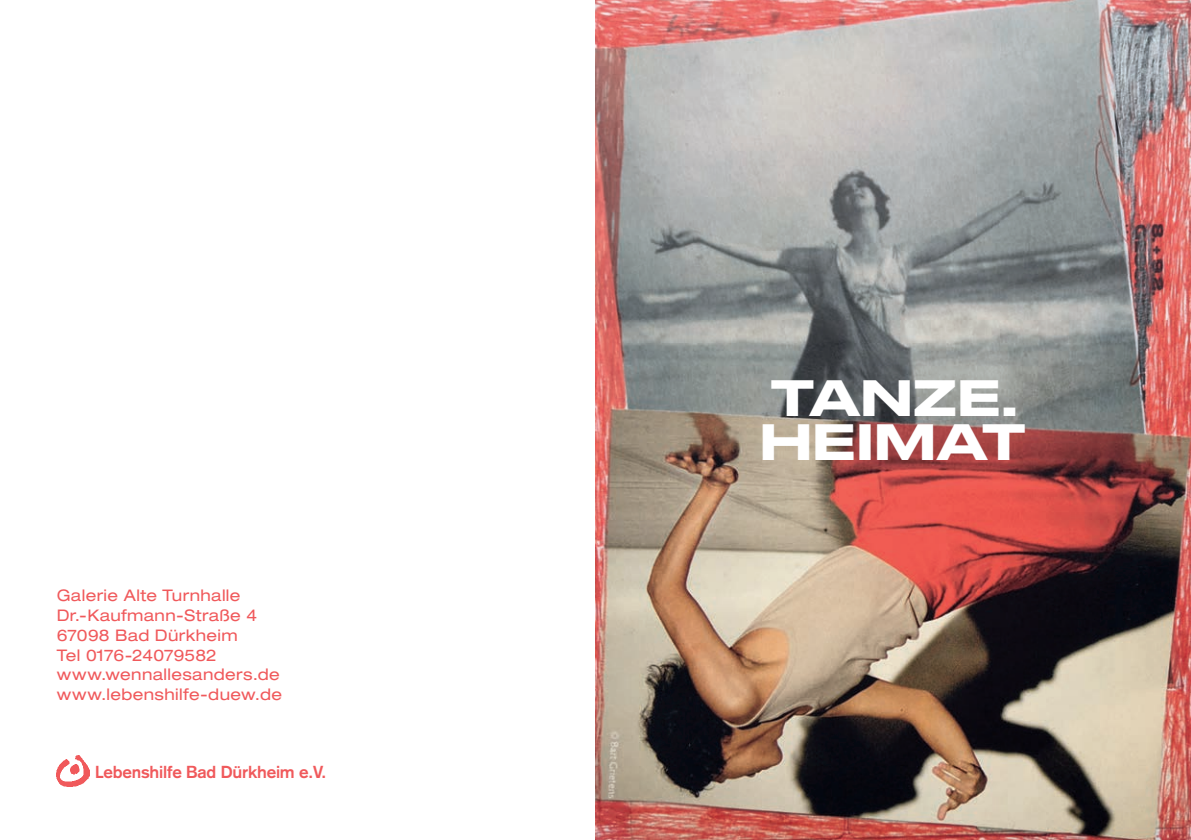
<style>
.page{position:relative;width:1191px;height:840px;background:#fff}
.page>*{position:absolute;margin:0;border:0;box-sizing:border-box;transform-origin:0 0}
.t1{font:500 expanded 48px/44px "Druk";letter-spacing:.02em;color:#fff}
.t2{font:700 17px "Basic Commercial LT";letter-spacing:-.01em;color:#f0595b}
.t3{font:expanded 16px/19.8px "Helvetica Neue LT Std";letter-spacing:.025em;color:#f0595b}
</style>
<div class="page">
<img style="left:595px;top:0;width:596px;height:839px">
<img style="left:57px;top:755px;width:32px;height:30px">
<p class="t3" style="left:57px;top:584px;width:227px">Galerie Alte Turnhalle<br>Dr.-Kaufmann-Straße 4<br>67098 Bad Dürkheim<br>Tel 0176-24079582 www.wennallesanders.de www.lebenshilfe-duew.de</p>
<p class="t2" style="left:95px;top:761px;width:232px">Lebenshilfe Bad Dürkheim e.V.</p>
<h1 class="t1" style="left:760px;top:372px;width:268px">TANZE.<br>HEIMAT</h1>
</div>
